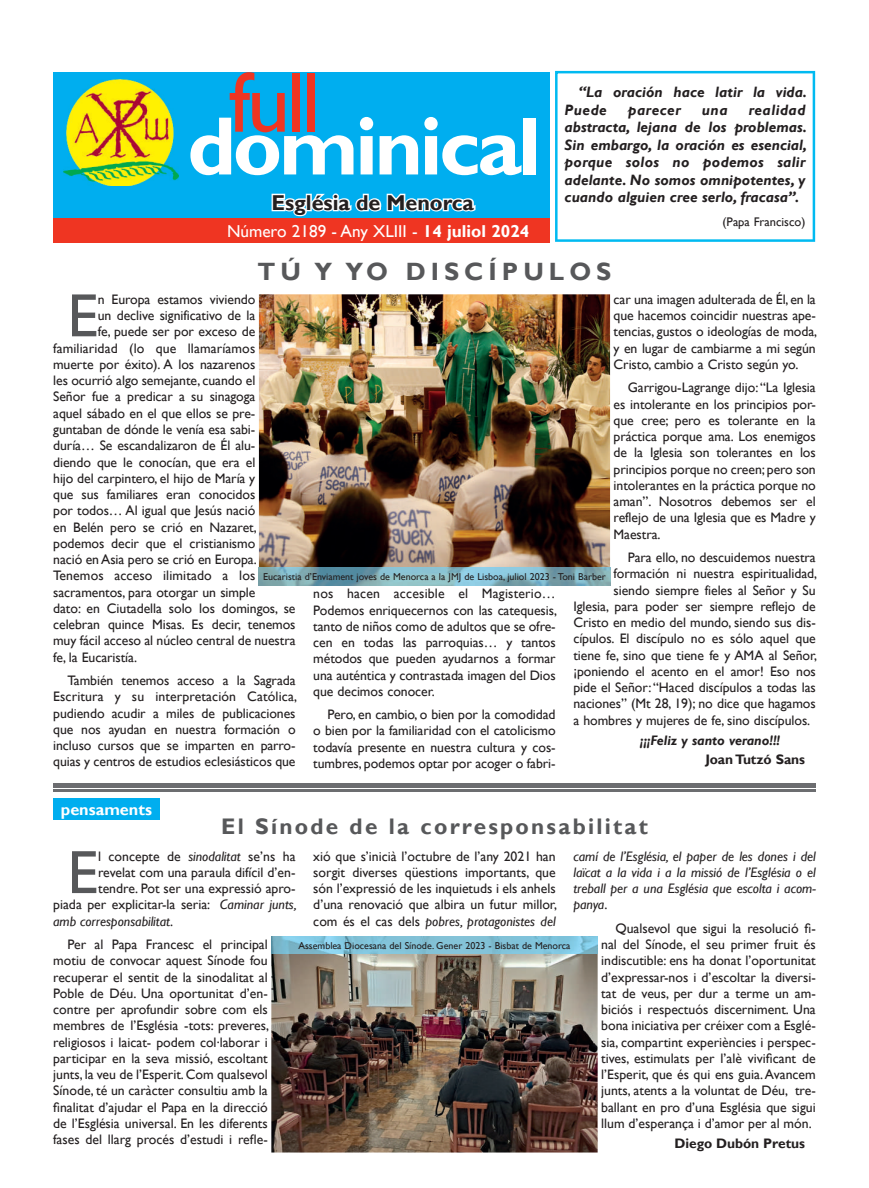
<style>
.page{position:relative;width:869px;height:1188px;background:#fff}
.page>*{position:absolute;margin:0;border:0;box-sizing:border-box;transform-origin:0 0}
.t1{font:86.12px "Gill Sans";color:#ef3522}
.t2{font:700 83.25px "Gill Sans";letter-spacing:-.04em;color:#fff}
.t3{font:61.38px "Gill Sans";color:#57585a}
.t4{font:700 25px "Gill Sans";letter-spacing:.2em;color:#57585a}
.t5{font:700 22.5px "Gill Sans";letter-spacing:.1em;color:#57585a}
.t6{font:700 21.5px "Gill Sans";color:#231f20}
.t7{font:17.25px "Gill Sans";color:#fff}
.t8{font:700 16.25px "Gill Sans";color:#fff}
.t9{font:italic 700 15px/17.5px "Gill Sans";color:#231f20}
.t10{font:italic 700 15px "Gill Sans";letter-spacing:.03em;color:#231f20}
.t11{font:13.75px/16.2px "Gill Sans";letter-spacing:-.005em;color:#231f20;text-align:justify}
.t12{font:italic 13.75px/16.2px "Gill Sans";color:#231f20;text-align:justify}
.t13{font:700 13.75px "Gill Sans";letter-spacing:-.005em;color:#231f20}
.t14{font:italic 700 13.75px "Gill Sans";letter-spacing:-.005em;color:#231f20}
.t15{font:12.5px "Gill Sans";color:#231f20}
.t16{font:10px "Gill Sans";color:#231f20}
.s1{font-weight:700}
.s2{font-style:italic}
.s3{font-style:normal}
</style>
<div class="page">
<div style="left:53px;top:72px;width:496px;height:171px;background:#00aeef"></div>
<svg style="left:271px;top:193px;width:205px;height:24px"></svg>
<div style="left:53px;top:218px;width:496px;height:25px;background:#ef3522"></div>
<img style="left:63px;top:79px;width:115px;height:107px">
<div style="left:53px;top:797px;width:106px;height:22px;background:#00aeef"></div>
<svg style="left:555px;top:71px;width:259px;height:171px"></svg>
<hr style="left:53px;top:783px;width:762px;height:2px;background:#6c6d70">
<hr style="left:53px;top:786px;width:762px;height:1px;background:#6c6d70">
<hr style="left:53px;top:788px;width:762px;height:3px;background:#6c6d70">
<img style="left:259px;top:294px;width:350px;height:273px">
<img style="left:271px;top:953px;width:326px;height:199px">
<img style="left:259px;top:567px;width:350px;height:18px">
<img style="left:271px;top:936px;width:326px;height:17px">
<h1 class="t1" style="left:229px;top:53px;width:93px">full</h1>
<h2 class="t2" style="left:187px;top:96px;width:354px">dominical</h2>
<h3 class="t6" style="left:271px;top:189px;width:204px">Església de Menorca</h3>
<p class="t7" style="left:227px;top:221px;width:304px">Número 2189 - Any XLIII - <span class="s1">14 juliol 2024</span></p>
<p class="t9" style="left:564px;top:84px;width:244px;text-indent:14px">“La oración hace latir la vida.<br>Puede</p>
<p class="t9" style="left:564px;top:101px;width:244px;text-align:justify;text-indent:184px">realidad abstracta, lejana de los problemas.<br>Sin embargo, la oración es esencial, porque solos no podemos salir adelante. No somos omnipotentes, y cuando alguien cree serlo, fracasa”.</p>
<p class="t15" style="left:722px;top:214px;width:84px">(Papa Francisco)</p>
<p class="t10" style="left:627px;top:101px;width:54px">parecer</p>
<p class="t9" style="left:701px;top:101px;width:27px">una</p>
<h3 class="t4" style="left:257px;top:256px;width:355px">TÚ Y YO DISCÍPULOS</h3>
<p class="t11" style="left:613px;top:291px;width:205px">car una imagen adulterada de Él, en la que hacemos coincidir nuestras ape&shy;tencias, gustos o ideologías de moda, y en lugar de cambiarme a mi según Cristo, cambio a Cristo según yo.</p>
<p class="t11" style="left:613px;top:380px;width:204px;text-indent:14px">Garrigou-Lagrange dijo: “La Iglesia es intolerante en los principios por&shy;que cree; pero es tolerante en la práctica porque ama. Los enemigos de la Iglesia son tolerantes en los principios porque no creen; pero son intolerantes en la práctica porque no aman”. Nosotros debemos ser el reflejo de una Iglesia que es Madre y Maestra.</p>
<p class="t11" style="left:627px;top:549px;width:189px">Para ello, no descuidemos nuestra</p>
<p class="t11" style="left:613px;top:565px;width:205px">formación ni nuestra espiritualidad,</p>
<p class="t11" style="left:613px;top:582px;width:203px">siendo siempre fieles al Señor y Su</p>
<p class="t11" style="left:573px;top:598px;width:244px">Iglesia, para poder ser siempre reflejo de</p>
<p class="t11" style="left:573px;top:614px;width:244px">Cristo en medio del mundo, siendo sus dis-</p>
<p class="t11" style="left:573px;top:630px;width:244px">cípulos. El discípulo no es sólo aquel que</p>
<p class="t11" style="left:573px;top:647px;width:245px">tiene fe, sino que tiene fe y AMA al Señor,</p>
<p class="t11" style="left:573px;top:663px;width:244px">¡poniendo el acento en el amor! Eso nos</p>
<p class="t11" style="left:573px;top:679px;width:244px">pide el Señor: “Haced discípulos a todas las</p>
<p class="t11" style="left:573px;top:695px;width:244px">naciones” (Mt 28, 19); no dice que hagamos</p>
<p class="t11" style="left:573px;top:712px;width:238px">a hombres y mujeres de fe, sino discípulos.</p>
<p class="t14" style="left:639px;top:731px;width:142px">¡¡¡Feliz y santo verano!!!</p>
<p class="t13" style="left:705px;top:751px;width:101px">Joan Tutzó Sans</p>
<h3 class="t3" style="left:67px;top:280px;width:32px">E</h3>
<p class="t11" style="left:98px;top:291px;width:159px">n Europa estamos viviendo</p>
<p class="t11" style="left:98px;top:307px;width:159px">un declive significativo de la</p>
<p class="t11" style="left:98px;top:324px;width:159px">fe, puede ser por exceso de</p>
<p class="t11" style="left:53px;top:340px;width:203px">familiaridad (lo que llamaríamos</p>
<p class="t11" style="left:53px;top:356px;width:203px">muerte por éxito). A los nazarenos</p>
<p class="t11" style="left:53px;top:372px;width:203px">les ocurrió algo semejante, cuando el</p>
<p class="t11" style="left:53px;top:389px;width:203px">Señor fue a predicar a su sinagoga</p>
<p class="t11" style="left:53px;top:405px;width:203px">aquel sábado en el que ellos se pre-</p>
<p class="t11" style="left:53px;top:421px;width:203px">guntaban de dónde le venía esa sabi-</p>
<p class="t11" style="left:53px;top:437px;width:203px">duría… Se escandalizaron de Él alu-</p>
<p class="t11" style="left:53px;top:454px;width:203px">diendo que le conocían, que era el</p>
<p class="t11" style="left:53px;top:470px;width:203px">hijo del carpintero, el hijo de María y</p>
<p class="t11" style="left:53px;top:486px;width:203px">que sus familiares eran conocidos</p>
<p class="t11" style="left:53px;top:502px;width:203px">por todos… Al igual que Jesús nació</p>
<p class="t11" style="left:53px;top:519px;width:205px">en Belén pero se crió en Nazaret,</p>
<p class="t11" style="left:53px;top:535px;width:203px">podemos decir que el cristianismo</p>
<p class="t11" style="left:53px;top:551px;width:205px">nació en Asia pero se crió en Europa.</p>
<p class="t11" style="left:53px;top:567px;width:203px">Tenemos acceso ilimitado a los</p>
<p class="t11" style="left:53px;top:584px;width:204px">sacramentos, para otorgar un simple</p>
<p class="t11" style="left:53px;top:600px;width:244px">dato: en Ciutadella solo los domingos, se</p>
<p class="t11" style="left:53px;top:616px;width:244px">celebran quince Misas. Es decir, tenemos</p>
<p class="t11" style="left:53px;top:632px;width:244px">muy fácil acceso al núcleo central de nuestra</p>
<p class="t11" style="left:53px;top:649px;width:85px">fe, la Eucaristía.</p>
<p class="t11" style="left:53px;top:672px;width:245px;text-indent:14px">También tenemos acceso a la Sagrada Escritura y su interpretación Católica, pudiendo acudir a miles de publicaciones que nos ayudan en nuestra formación o incluso cursos que se imparten en parro&shy;quias y centros de estudios eclesiásticos que</p>
<p class="t16" style="left:263px;top:570px;width:344px">Eucaristia d’Enviament joves de Menorca a la JMJ de Lisboa, juliol 2023 - Toni Barber</p>
<p class="t11" style="left:313px;top:585px;width:245px">nos hacen accesible el Magisterio… Podemos enriquecernos con las catequesis, tanto de niños como de adultos que se ofre&shy;cen en todas las parroquias… y tantos métodos que pueden ayudarnos a formar una auténtica y contrastada imagen del Dios que decimos conocer.</p>
<p class="t11" style="left:313px;top:706px;width:244px;text-indent:14px">Pero, en cambio, o bien por la comodidad o bien por la familiaridad con el catolicismo todavía presente en nuestra cultura y cos&shy;tumbres, podemos optar por acoger o fabri-</p>
<p class="t8" style="left:61px;top:799px;width:93px">pensaments</p>
<h3 class="t5" style="left:221px;top:812px;width:428px">El Sínode de la corresponsabilitat</h3>
<h3 class="t3" style="left:67px;top:836px;width:32px">E</h3>
<p class="t11" style="left:98px;top:847px;width:199px">l concepte de <span class="s2">sinodalitat</span> se’ns ha</p>
<p class="t11" style="left:313px;top:847px;width:245px">xió que s’inicià l’octubre de l’any 2021 han sorgit diverses qüestions importants, que són l’expressió de les inquietuds i els anhels d’una renovació que albira un futur millor, com és el cas dels <span class="s2">pobres, protagonistes del</span></p>
<p class="t12" style="left:573px;top:847px;width:244px">camí de l’Església, el paper de les dones i del laïcat a la vida i a la missió de l’Església o el treball per a una Església que escolta i acom&shy;panya<span class="s3">.</span></p>
<p class="t11" style="left:98px;top:864px;width:199px">revelat com una paraula difícil d’en-</p>
<p class="t11" style="left:98px;top:880px;width:199px">tendre. Pot ser una expressió apro-</p>
<p class="t11" style="left:53px;top:896px;width:245px">piada per explicitar-la seria: <span class="s2">Caminar junts,</span></p>
<p class="t12" style="left:53px;top:912px;width:121px">amb corresponsabilitat<span class="s3">.</span></p>
<p class="t11" style="left:53px;top:936px;width:217px;text-indent:14px">Per al Papa Francesc el principal motiu de convocar aquest Sínode fou recuperar el sentit de la sinodalitat al Poble de Déu. Una oportunitat d’en&shy;contre per aprofundir sobre com els membres de l’Església -tots: preveres, religiosos i laicat- podem col.laborar i participar en la seva missió, escoltant junts, la veu de l’Esperit. Com qualsevol Sínode, té un caràcter consultiu amb la finalitat d’ajudar el Papa en la direcció de l’Església universal. En les diferents fases del llarg procés d’estudi i refle-</p>
<p class="t11" style="left:601px;top:920px;width:216px;text-indent:14px">Qualsevol que sigui la resolució fi&shy;nal del Sínode, el seu primer fruit és indiscutible: ens ha donat l’oportunitat d’expressar-nos i d’escoltar la diversi&shy;tat de veus, per dur a terme un am&shy;biciós i respectuós discerniment. Una bona iniciativa per créixer com a Esglé&shy;sia, compartint experiències i perspec&shy;tives, estimulats per l’alè vivificant de l’Esperit, que és qui ens guia. Avancem junts, atents a la voluntat de Déu, tre&shy;ballant en pro d’una Església que sigui llum d’esperança i d’amor per al món.</p>
<p class="t13" style="left:674px;top:1134px;width:132px">Diego Dubón Pretus</p>
<p class="t16" style="left:298px;top:939px;width:273px">Assemblea Diocesana del Sínode. Gener 2023 - Bisbat de Menorca</p>
</div>
